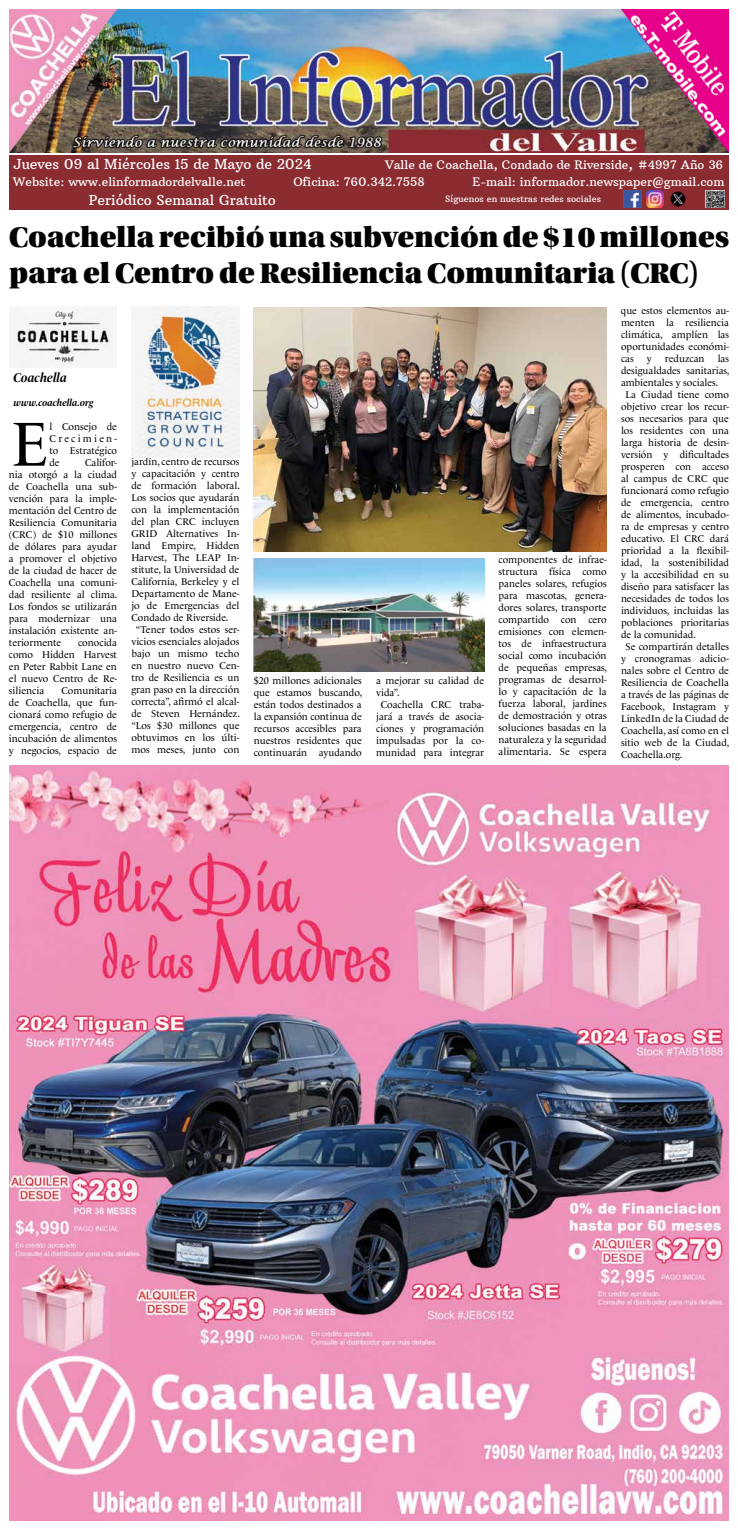
<style>
.page{position:relative;width:738px;height:1530px;background:#fff}
.page>*{position:absolute;margin:0;border:0;box-sizing:border-box;transform-origin:0 0}
.t1{font:63.3px "Le Monde Livre Std";color:#000}
.t2{font:30px/36px "Utopia Std Black Headline";color:#000}
.t3{font:14px "Arbutus Slab";color:#fff}
.t4{font:italic 700 13px "Le Monde Livre Std";color:#000}
.t5{font:12px "Arbutus Slab";color:#fff}
.t6{font:10px/12px "Le Monde Livre Std";color:#000;text-align:justify}
.t7{font:italic 700 10px "Le Monde Livre Std";color:#000}
.t8{font:9px "Arbutus Slab";color:#fff}
.s1{font-size:14px}
</style>
<div class="page">
<div style="left:9px;top:156px;width:720px;height:54px;background:#8b2c31"></div>
<img style="left:117px;top:9px;width:504px;height:144px">
<img style="left:646px;top:190px;width:18px;height:17px">
<img style="left:624px;top:190px;width:17px;height:17px">
<img style="left:670px;top:191px;width:16px;height:16px">
<img style="left:706px;top:190px;width:18px;height:17px">
<img style="left:621px;top:9px;width:108px;height:144px">
<img style="left:9px;top:9px;width:108px;height:144px">
<img style="left:131px;top:307px;width:108px;height:150px">
<img style="left:14px;top:306px;width:99px;height:61px">
<img style="left:254px;top:558px;width:230px;height:114px">
<img style="left:254px;top:307px;width:353px;height:244px">
<img style="left:9px;top:765px;width:720px;height:756px">
<h3 class="t3" style="left:13px;top:155px;width:300px">Jueves 09 al Miércoles 15 de Mayo de 2024</h3>
<p class="t5" style="left:13px;top:174px;width:234px">Website: www.elinformadordelvalle.net</p>
<p class="t5" style="left:293px;top:174px;width:133px">Oficina: 760.342.7558</p>
<p class="t5" style="left:473px;top:174px;width:253px">E-mail: informador.newspaper@gmail.com</p>
<p class="t5" style="left:385px;top:157px;width:339px">Valle de Coachella, Condado de Riverside<span class="s1">,</span> #4997 Año 36</p>
<h3 class="t3" style="left:89px;top:191px;width:189px">Periódico Semanal Gratuito</h3>
<p class="t8" style="left:445px;top:193px;width:157px">Síguenos en nuestras redes sociales</p>
<h2 class="t2" style="left:9px;top:220px;width:722px">Coachella recibió una subvención de $10 millones para el Centro de Resiliencia Comunitaria (CRC)</h2>
<h3 class="t4" style="left:14px;top:370px;width:55px">Coachella</h3>
<p class="t7" style="left:14px;top:396px;width:82px">www.coachella.org</p>
<h1 class="t1" style="left:11px;top:406px;width:39px">E</h1>
<p class="t6" style="left:49px;top:420px;width:69px">l Consejo de Crecimien&shy;to Estratégico de</p>
<p class="t6" style="left:9px;top:456px;width:110px;text-indent:76px">Califor&shy;nia otorgó a la ciudad de Coachella una sub&shy;vención para la imple&shy;mentación del Centro de Resiliencia Comunitaria (CRC) de $10 millones de dólares para ayudar a promover el objetivo de la ciudad de hacer de Coachella una comuni&shy;dad resiliente al clima.<br>Los fondos se utilizarán para modernizar una instalación existente an&shy;teriormente</p>
<p class="t6" style="left:9px;top:636px;width:110px;text-indent:69px">conocida como Hidden Harvest en Peter Rabbit Lane en el nuevo Centro de Re&shy;siliencia</p>
<p class="t6" style="left:9px;top:684px;width:110px;text-indent:52px">Comunitaria de Coachella, que fun&shy;cionará como refugio de emergencia, centro de incubación de alimentos y negocios, espacio de</p>
<p class="t6" style="left:131px;top:455px;width:109px">jardín, centro de recursos</p>
<p class="t6" style="left:131px;top:467px;width:109px">y capacitación y centro</p>
<p class="t6" style="left:131px;top:479px;width:110px">de formación laboral.</p>
<p class="t6" style="left:131px;top:491px;width:109px">Los socios que ayudarán</p>
<p class="t6" style="left:131px;top:503px;width:109px">con la implementación</p>
<p class="t6" style="left:131px;top:515px;width:110px">del plan CRC incluyen</p>
<p class="t6" style="left:131px;top:527px;width:109px">GRID Alternatives In-</p>
<p class="t6" style="left:131px;top:539px;width:110px">land Empire, Hidden</p>
<p class="t6" style="left:131px;top:551px;width:110px">Harvest, The LEAP In-</p>
<p class="t6" style="left:131px;top:563px;width:109px">stitute, la Universidad de</p>
<p class="t6" style="left:131px;top:575px;width:110px">California, Berkeley y el</p>
<p class="t6" style="left:131px;top:587px;width:109px">Departamento de Mane-</p>
<p class="t6" style="left:131px;top:599px;width:110px">jo de Emergencias del</p>
<p class="t6" style="left:131px;top:611px;width:99px">Condado de Riverside.</p>
<p class="t6" style="left:136px;top:623px;width:105px">“Tener todos estos ser-</p>
<p class="t6" style="left:131px;top:635px;width:109px">vicios esenciales alojados</p>
<p class="t6" style="left:131px;top:647px;width:109px">bajo un mismo techo</p>
<p class="t6" style="left:131px;top:659px;width:109px">en nuestro nuevo Cen-</p>
<p class="t6" style="left:131px;top:671px;width:109px">tro de Resiliencia es un</p>
<p class="t6" style="left:131px;top:683px;width:109px">gran paso en la dirección</p>
<p class="t6" style="left:131px;top:695px;width:110px">correcta”, afirmó el alcal-</p>
<p class="t6" style="left:131px;top:707px;width:110px">de Steven Hernández.</p>
<p class="t6" style="left:131px;top:719px;width:110px">“Los $30 millones que</p>
<p class="t6" style="left:131px;top:731px;width:110px">obtuvimos en los últi-</p>
<p class="t6" style="left:131px;top:743px;width:110px">mos meses, junto con</p>
<p class="t6" style="left:254px;top:674px;width:110px">$20 millones adicionales que estamos buscando, están todos destinados a la expansión continua de recursos accesibles para nuestros residentes que continuarán ayudando</p>
<p class="t6" style="left:376px;top:674px;width:110px">a mejorar su calidad de</p>
<p class="t6" style="left:376px;top:686px;width:25px">vida”.</p>
<p class="t6" style="left:381px;top:698px;width:105px">Coachella CRC traba-</p>
<p class="t6" style="left:376px;top:710px;width:110px">jará a través de asocia-</p>
<p class="t6" style="left:376px;top:722px;width:110px">ciones y programación</p>
<p class="t6" style="left:376px;top:734px;width:109px">impulsadas por la co-</p>
<p class="t6" style="left:376px;top:746px;width:110px">munidad para integrar</p>
<p class="t6" style="left:499px;top:554px;width:110px">componentes de infrae&shy;structura física como paneles solares, refugios para mascotas, genera&shy;dores solares, transporte compartido con cero emisiones con elemen&shy;tos de infraestructura social como incubación de pequeñas empresas, programas de desarrol&shy;lo y capacitación de la fuerza laboral, jardines de demostración y otras soluciones basadas en la naturaleza y la seguridad alimentaria. Se espera</p>
<p class="t6" style="left:621px;top:305px;width:110px">que estos elementos au&shy;menten la resiliencia climática, amplíen las oportunidades económi&shy;cas</p>
<p class="t6" style="left:647px;top:353px;width:6px">y</p>
<p class="t6" style="left:665px;top:353px;width:41px">reduzcan</p>
<p class="t6" style="left:718px;top:353px;width:13px">las</p>
<p class="t6" style="left:621px;top:365px;width:110px">desigualdades sanitarias,</p>
<p class="t6" style="left:621px;top:377px;width:99px">ambientales y sociales.</p>
<p class="t6" style="left:626px;top:389px;width:105px">La Ciudad tiene como</p>
<p class="t6" style="left:621px;top:401px;width:109px">objetivo crear los recur-</p>
<p class="t6" style="left:621px;top:413px;width:109px">sos necesarios para que</p>
<p class="t6" style="left:621px;top:425px;width:109px">los residentes con una</p>
<p class="t6" style="left:621px;top:437px;width:109px">larga historia de desin-</p>
<p class="t6" style="left:621px;top:449px;width:110px">versión y dificultades</p>
<p class="t6" style="left:621px;top:461px;width:109px">prosperen con acceso</p>
<p class="t6" style="left:621px;top:473px;width:109px">al campus de CRC que</p>
<p class="t6" style="left:621px;top:485px;width:109px">funcionará como refugio</p>
<p class="t6" style="left:621px;top:497px;width:110px">de emergencia, centro</p>
<p class="t6" style="left:621px;top:509px;width:109px">de alimentos, incubado-</p>
<p class="t6" style="left:621px;top:521px;width:110px">ra de empresas y centro</p>
<p class="t6" style="left:621px;top:533px;width:109px">educativo. El CRC dará</p>
<p class="t6" style="left:621px;top:545px;width:109px">prioridad a la flexibil-</p>
<p class="t6" style="left:621px;top:557px;width:109px">idad, la sostenibilidad</p>
<p class="t6" style="left:621px;top:569px;width:110px">y la accesibilidad en su</p>
<p class="t6" style="left:621px;top:581px;width:110px">diseño para satisfacer las</p>
<p class="t6" style="left:621px;top:593px;width:110px">necesidades de todos los</p>
<p class="t6" style="left:621px;top:605px;width:109px">individuos, incluidas las</p>
<p class="t6" style="left:621px;top:617px;width:109px">poblaciones prioritarias</p>
<p class="t6" style="left:621px;top:629px;width:77px">de la comunidad.</p>
<p class="t6" style="left:626px;top:641px;width:105px">Se compartirán detalles</p>
<p class="t6" style="left:621px;top:653px;width:109px">y cronogramas adicio-</p>
<p class="t6" style="left:621px;top:665px;width:109px">nales sobre el Centro de</p>
<p class="t6" style="left:621px;top:677px;width:110px">Resiliencia de Coachella</p>
<p class="t6" style="left:621px;top:689px;width:110px">a través de las páginas de</p>
<p class="t6" style="left:621px;top:701px;width:109px">Facebook, Instagram y</p>
<p class="t6" style="left:621px;top:713px;width:109px">LinkedIn de la Ciudad de</p>
<p class="t6" style="left:621px;top:725px;width:110px">Coachella, así como en el</p>
<p class="t6" style="left:621px;top:737px;width:110px">sitio web de la Ciudad,</p>
<p class="t6" style="left:621px;top:749px;width:63px">Coachella.org.</p>
</div>
